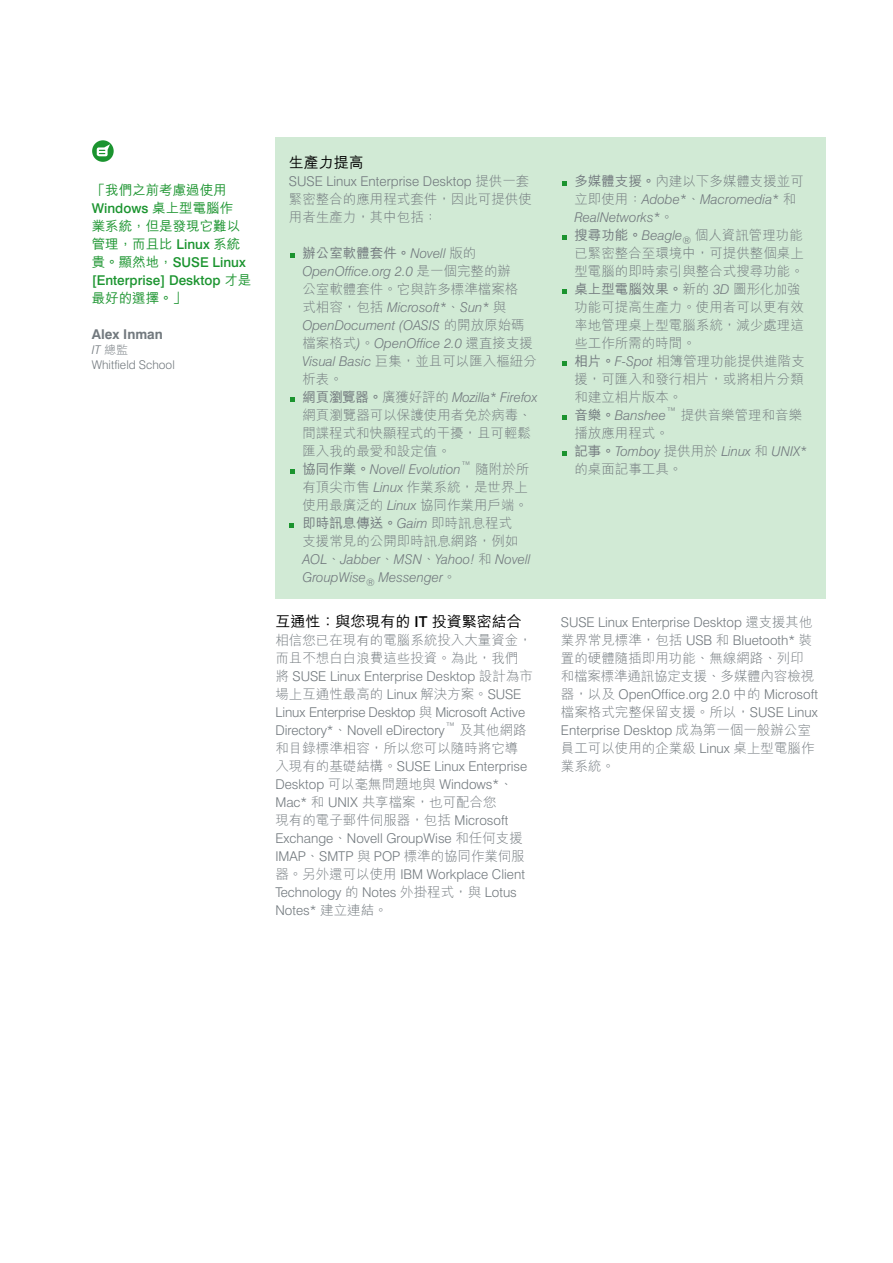
<style>
.page{position:relative;width:893px;height:1263px;background:#fff}
.page>*{position:absolute;margin:0;border:0;box-sizing:border-box;transform-origin:0 0}
.t1{font:500 15px "M Hei";color:#000}
.t2{font:300 13.5px/18px "M Hei";color:#72797e}
.t3{font:300 13.5px/18px "Swiss 721 BT";color:#72797e}
.t4{font:italic 300 13.5px/18px "Swiss 721 BT";color:#72797e}
.t5{font:500 13.5px/18px "Swiss 721 BT";color:#1b942f}
.t6{font:500 13.5px/18px "M Hei";color:#1b942f}
.t7{font:500 13.5px "M Hei";color:#72797e}
.t8{font:700 13.5px "Swiss 721 BT";color:#72797e}
.t9{font:300 12px/15px "Swiss 721 BT";color:#72797e}
.s1{font-family:"M Hei"}
.s2{font-family:"Swiss 721 BT"}
.s3{font-style:italic}
.s4{font-family:"Swiss 721 BT";font-weight:300;font-style:italic}
.s5{font-weight:300}
.s6{font-family:"M Hei";font-style:normal}
.s7{font-family:"Swiss 721 BT";font-style:italic}
.s8{font-family:"M Hei";font-weight:500;font-style:normal}
.s9{font-weight:500}
</style>
<div class="page">
<div style="left:275px;top:137px;width:551px;height:461px;background:#d1ead5"></div>
<svg style="left:290px;top:253px;width:5px;height:5px"></svg>
<svg style="left:290px;top:397px;width:5px;height:5px"></svg>
<svg style="left:290px;top:469px;width:5px;height:5px"></svg>
<svg style="left:289px;top:523px;width:5px;height:5px"></svg>
<svg style="left:562px;top:181px;width:5px;height:5px"></svg>
<svg style="left:562px;top:235px;width:5px;height:5px"></svg>
<svg style="left:562px;top:289px;width:5px;height:5px"></svg>
<svg style="left:562px;top:361px;width:5px;height:5px"></svg>
<svg style="left:562px;top:415px;width:5px;height:5px"></svg>
<svg style="left:562px;top:451px;width:5px;height:5px"></svg>
<svg style="left:92px;top:140px;width:22px;height:22px"></svg>
<svg style="left:97px;top:147px;width:11px;height:9px"></svg>
<svg style="left:99px;top:150px;width:6px;height:4px"></svg>
<p class="t6" style="left:92px;top:182px;width:136px">「我們之前考慮過使用</p>
<p class="t5" style="left:92px;top:199px;width:143px">Windows <span class="s1">桌上型電腦作</span></p>
<p class="t6" style="left:92px;top:218px;width:150px">業系統，但是發現它難以管理，而且比 <span class="s2">Linux</span> 系統</p>
<p class="t5" style="left:92px;top:253px;width:161px"><span class="s1">貴。顯然地，</span>SUSE Linux [Enterprise] Desktop <span class="s1">才是</span></p>
<p class="t6" style="left:92px;top:290px;width:96px">最好的選擇。」</p>
<p class="t8" style="left:92px;top:326px;width:73px">Alex Inman</p>
<p class="t9" style="left:92px;top:342px;width:85px"><span class="s3">IT</span> <span class="s1">總監<br></span>Whitfield School</p>
<p class="t1" style="left:289px;top:155px;width:76px">生產力提高</p>
<p class="t3" style="left:289px;top:172px;width:242px">SUSE Linux Enterprise Desktop <span class="s1">提供一套</span></p>
<p class="t2" style="left:289px;top:191px;width:244px">緊密整合的應用程式套件，因此可提供使用者生產力，其中包括：</p>
<p class="t7" style="left:302px;top:246px;width:175px">辦公室軟體套件。<span class="s4">Novell</span> <span class="s5">版的</span></p>
<p class="t4" style="left:302px;top:262px;width:210px">OpenOffice.org 2.0 <span class="s6">是一個完整的辦</span></p>
<p class="t2" style="left:302px;top:281px;width:217px">公室軟體套件。它與許多標準檔案格</p>
<p class="t4" style="left:302px;top:298px;width:232px"><span class="s6">式相容，包括</span> Microsoft*<span class="s6">、</span>Sun* <span class="s6">與<br></span>OpenDocument (OASIS <span class="s6">的開放原始碼檔案格式</span>)<span class="s6">。</span>OpenOffice 2.0 <span class="s6">還直接支援</span></p>
<p class="t2" style="left:302px;top:353px;width:236px"><span class="s7">Visual Basic</span> 巨集，並且可以匯入樞紐分析表。</p>
<p class="t4" style="left:302px;top:388px;width:236px"><span class="s8">網頁瀏覽器。</span><span class="s6">廣獲好評的</span> Mozilla* Firefox</p>
<p class="t2" style="left:302px;top:407px;width:231px;text-align:justify">網頁瀏覽器可以保護使用者免於病毒、間諜程式和快顯程式的干擾，且可輕鬆匯入我的最愛和設定值。</p>
<p class="t4" style="left:302px;top:460px;width:229px"><span class="s8">協同作業。</span>Novell Evolution™ <span class="s6">隨附於所</span></p>
<p class="t2" style="left:302px;top:479px;width:227px">有頂尖市售 <span class="s7">Linux</span> 作業系統，是世界上使用最廣泛的 <span class="s7">Linux</span> 協同作業用戶端。<span class="s9">即時訊息傳送。</span><span class="s7">Gaim</span> 即時訊息程式支援常見的公開即時訊息網路，例如</p>
<p class="t4" style="left:302px;top:550px;width:230px">AOL<span class="s6">、</span>Jabber<span class="s6">、</span>MSN<span class="s6">、</span>Yahoo! <span class="s6">和</span> Novell<br>GroupWise<sub>®</sub> Messenger<span class="s6">。</span></p>
<p class="t1" style="left:275px;top:614px;width:248px">互通性：與您現有的 <span class="s2">IT</span> 投資緊密結合</p>
<p class="t2" style="left:275px;top:632px;width:258px">相信您已在現有的電腦系統投入大量資金，而且不想白白浪費這些投資。為此，我們</p>
<p class="t3" style="left:275px;top:667px;width:259px"><span class="s1">將</span> SUSE Linux Enterprise Desktop <span class="s1">設計為市</span></p>
<p class="t2" style="left:275px;top:686px;width:248px">場上互通性最高的 <span class="s2">Linux</span> 解決方案。<span class="s2">SUSE</span></p>
<p class="t3" style="left:275px;top:703px;width:253px">Linux Enterprise Desktop <span class="s1">與</span> Microsoft Active<br>Directory*<span class="s1">、</span>Novell eDirectory™ <span class="s1">及其他網路</span></p>
<p class="t2" style="left:275px;top:740px;width:245px">和目錄標準相容，所以您可以隨時將它導</p>
<p class="t3" style="left:275px;top:757px;width:253px"><span class="s1">入現有的基礎結構。</span>SUSE Linux Enterprise<br>Desktop <span class="s1">可以毫無問題地與</span> Windows*<span class="s1">、</span></p>
<p class="t2" style="left:275px;top:794px;width:234px"><span class="s2">Mac*</span> 和 <span class="s2">UNIX</span> 共享檔案，也可配合您現有的電子郵件伺服器，包括 <span class="s2">Microsoft</span></p>
<p class="t3" style="left:275px;top:829px;width:251px">Exchange<span class="s1">、</span>Novell GroupWise <span class="s1">和任何支援<br></span>IMAP<span class="s1">、</span>SMTP <span class="s1">與</span> POP <span class="s1">標準的協同作業伺服器。另外還可以使用</span> IBM Workplace Client<br>Technology <span class="s1">的</span> Notes <span class="s1">外掛程式，與</span> Lotus<br>Notes* <span class="s1">建立連結。</span></p>
<p class="t2" style="left:574px;top:173px;width:231px"><span class="s9">多媒體支援。</span>內建以下多媒體支援並可</p>
<p class="t4" style="left:574px;top:190px;width:223px"><span class="s6">立即使用：</span>Adobe*<span class="s6">、</span>Macromedia* <span class="s6">和<br></span>RealNetworks*<span class="s6">。</span></p>
<p class="t2" style="left:574px;top:227px;width:232px"><span class="s9">搜尋功能。</span><span class="s7">Beagle</span><sub>®</sub> 個人資訊管理功能已緊密整合至環境中，可提供整個桌上型電腦的即時索引與整合式搜尋功能。<span class="s9">桌上型電腦效果。</span>新的 <span class="s7">3D</span> 圖形化加強功能可提高生產力。使用者可以更有效率地管理桌上型電腦系統，減少處理這些工作所需的時間。<br><span class="s9">相片。</span><span class="s7">F-Spot</span> 相簿管理功能提供進階支援，可匯入和發行相片，或將相片分類和建立相片版本。<br><span class="s9">音樂。</span><span class="s7">Banshee</span><sup>™</sup> 提供音樂管理和音樂播放應用程式。</p>
<p class="t4" style="left:574px;top:442px;width:234px"><span class="s8">記事。</span>Tomboy <span class="s6">提供用於</span> Linux <span class="s6">和</span> UNIX*</p>
<p class="t2" style="left:574px;top:461px;width:109px">的桌面記事工具。</p>
<p class="t3" style="left:561px;top:613px;width:253px">SUSE Linux Enterprise Desktop <span class="s1">還支援其他業界常見標準，包括</span> USB <span class="s1">和</span> Bluetooth* <span class="s1">裝</span></p>
<p class="t2" style="left:561px;top:650px;width:255px">置的硬體隨插即用功能、無線網路、列印和檔案標準通訊協定支援、多媒體內容檢視</p>
<p class="t3" style="left:561px;top:685px;width:259px"><span class="s1">器，以及</span> OpenOffice.org 2.0 <span class="s1">中的</span> Microsoft</p>
<p class="t2" style="left:561px;top:704px;width:258px">檔案格式完整保留支援。所以，<span class="s2">SUSE Linux</span></p>
<p class="t3" style="left:561px;top:721px;width:251px">Enterprise Desktop <span class="s1">成為第一個一般辦公室</span></p>
<p class="t2" style="left:561px;top:740px;width:255px">員工可以使用的企業級 <span class="s2">Linux</span> 桌上型電腦作業系統。</p>
</div>
